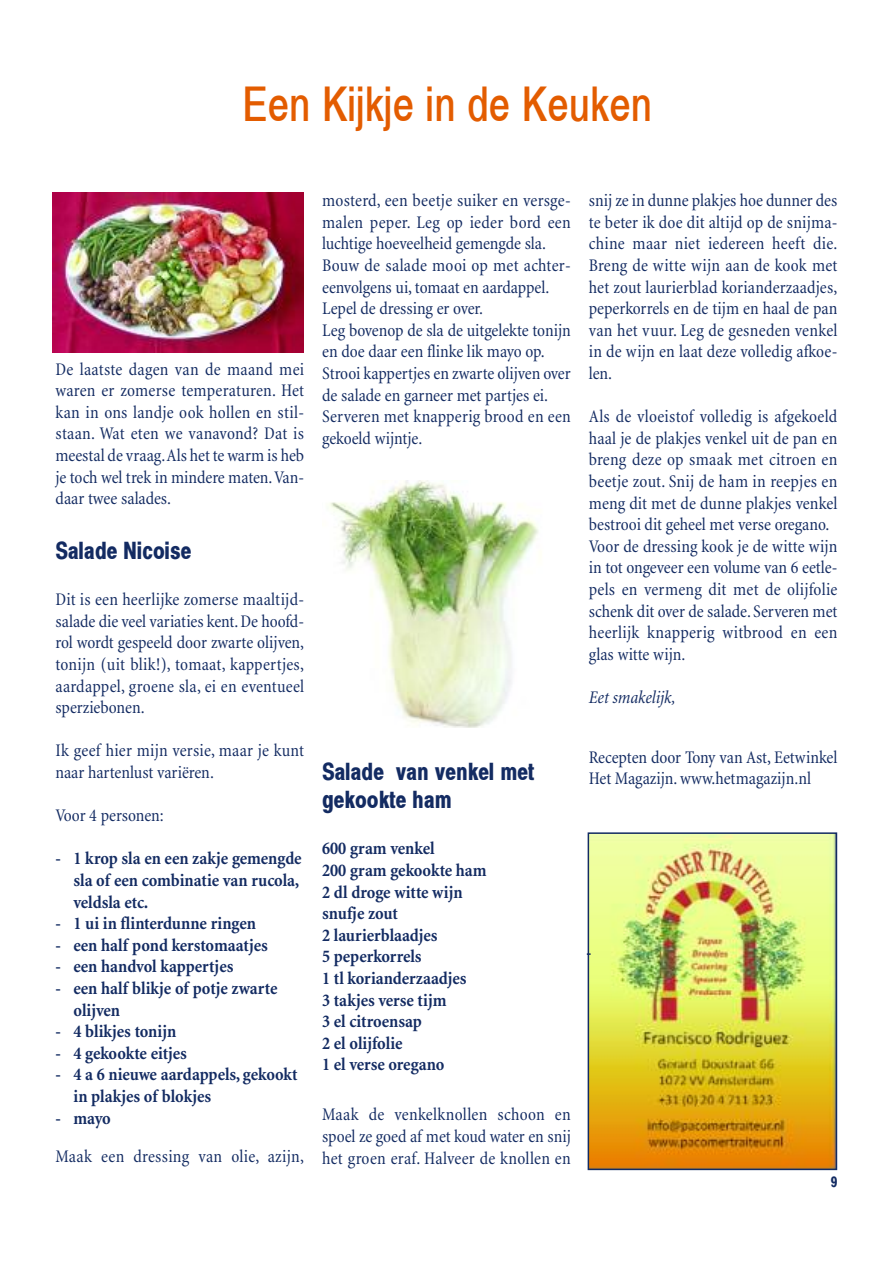
<style>
.page{position:relative;width:893px;height:1263px;background:#fff}
.page>*{position:absolute;margin:0;border:0;box-sizing:border-box;transform-origin:0 0}
.t1{font:48px "Xerox Sans Serif Narrow FC";color:#e35c00}
.t2{font:700 24px/28.8px "Xerox Sans Serif Narrow FC";color:#132b62}
.t3{font:condensed 18px/21.6px "Minion";color:#132b62;text-align:justify}
.t4{font:700 condensed 18px/21.6px "Minion";letter-spacing:-.005em;color:#132b62}
.t5{font:italic condensed 18px "Minion";letter-spacing:-.005em;color:#132b62}
.t6{font:700 15px "Xerox Sans Serif Narrow FC";color:#132b62}
</style>
<div class="page">
<img style="left:591px;top:835px;width:243px;height:332px">
<div style="left:588px;top:832px;width:249px;height:338px;border:2px solid #132b62"></div>
<img style="left:53px;top:192px;width:251px;height:161px">
<img style="left:328px;top:480px;width:211px;height:247px">
<h1 class="t1" style="left:242px;top:87px;width:411px">Een Kijkje in de Keuken</h1>
<p class="t3" style="left:55px;top:360px;width:250px">De laatste dagen van de maand mei waren er zomerse temperaturen. Het kan in ons landje ook hollen en stil&shy;staan. Wat eten we vanavond? Dat is meestal de vraag.Als het te warm is heb je toch wel trek in mindere maten.Van&shy;daar twee salades.</p>
<h2 class="t2" style="left:55px;top:539px;width:138px">Salade Nicoise</h2>
<p class="t3" style="left:55px;top:590px;width:250px">Dit is een heerlijke zomerse maaltijd&shy;salade die veel variaties kent.De hoofd&shy;rol wordt gespeeld door zwarte olijven, tonijn (uit blik!), tomaat, kappertjes, aardappel, groene sla, ei en eventueel sperziebonen.</p>
<p class="t3" style="left:55px;top:741px;width:250px">Ik geef hier mijn versie, maar je kunt naar hartenlust variëren.</p>
<p class="t3" style="left:55px;top:806px;width:110px">Voor 4 personen:</p>
<p class="t4" style="left:73px;top:849px;width:230px;text-indent:-18px">- 1 krop sla en een zakje gemengde sla of een combinatie van rucola, veldsla etc.</p>
<p class="t4" style="left:55px;top:914px;width:202px">- 1 ui in flinterdunne ringen</p>
<p class="t4" style="left:55px;top:936px;width:214px">- een half pond kerstomaatjes</p>
<p class="t4" style="left:55px;top:957px;width:180px">- een handvol kappertjes</p>
<p class="t4" style="left:73px;top:979px;width:205px;text-indent:-18px">- een half blikje of potje zwarte olijven</p>
<p class="t4" style="left:55px;top:1022px;width:122px">- 4 blikjes tonijn</p>
<p class="t4" style="left:55px;top:1044px;width:133px">- 4 gekookte eitjes</p>
<p class="t4" style="left:73px;top:1065px;width:226px;text-indent:-18px">- 4 a 6 nieuwe aardappels, gekookt in plakjes of blokjes</p>
<p class="t4" style="left:55px;top:1108px;width:57px">- mayo</p>
<p class="t3" style="left:55px;top:1146px;width:250px">Maak een dressing van olie, azijn,</p>
<p class="t3" style="left:322px;top:191px;width:250px;text-align:left">mosterd, een beetje suiker en versge&shy;malen peper. Leg op ieder bord een luchtige hoeveelheid gemengde sla.<br>Bouw de salade mooi op met achter&shy;eenvolgens ui, tomaat en aardappel.<br>Lepel de dressing er over.<br>Leg bovenop de sla de uitgelekte tonijn en doe daar een flinke lik mayo op.<br>Strooi kappertjes en zwarte olijven over de salade en garneer met partjes ei.<br>Serveren met knapperig brood en een gekoeld wijntje.</p>
<h2 class="t2" style="left:322px;top:759px;width:214px">Salade van venkel met gekookte ham</h2>
<p class="t4" style="left:322px;top:839px;width:166px">600 gram venkel<br>200 gram gekookte ham<br>2 dl droge witte wijn snufje zout<br>2 laurierblaadjes<br>5 peperkorrels<br>1 tl korianderzaadjes<br>3 takjes verse tijm<br>3 el citroensap<br>2 el olijfolie<br>1 el verse oregano</p>
<p class="t3" style="left:322px;top:1105px;width:250px">Maak de venkelknollen schoon en spoel ze goed af met koud water en snij het groen eraf. Halveer de knollen en</p>
<p class="t3" style="left:589px;top:191px;width:250px">snij ze in dunne plakjes hoe dunner des te beter ik doe dit altijd op de snijma&shy;chine maar niet iedereen heeft die.<br>Breng de witte wijn aan de kook met het zout laurierblad korianderzaadjes, peperkorrels en de tijm en haal de pan van het vuur. Leg de gesneden venkel in de wijn en laat deze volledig afkoe&shy;len.</p>
<p class="t3" style="left:589px;top:407px;width:250px;text-align:left">Als de vloeistof volledig is afgekoeld haal je de plakjes venkel uit de pan en breng deze op smaak met citroen en beetje zout. Snij de ham in reepjes en meng dit met de dunne plakjes venkel bestrooi dit geheel met verse oregano.<br>Voor de dressing kook je de witte wijn in tot ongeveer een volume van 6 eetle&shy;pels en vermeng dit met de olijfolie schenk dit over de salade. Serveren met heerlijk knapperig witbrood en een glas witte wijn.</p>
<p class="t5" style="left:589px;top:690px;width:88px">Eet smakelijk,</p>
<p class="t3" style="left:589px;top:748px;width:250px">Recepten door Tony van Ast, Eetwinkel<br>Het Magazijn.www.hetmagazijn.nl</p>
<p class="t6" style="left:831px;top:1176px;width:8px">9</p>
</div>
